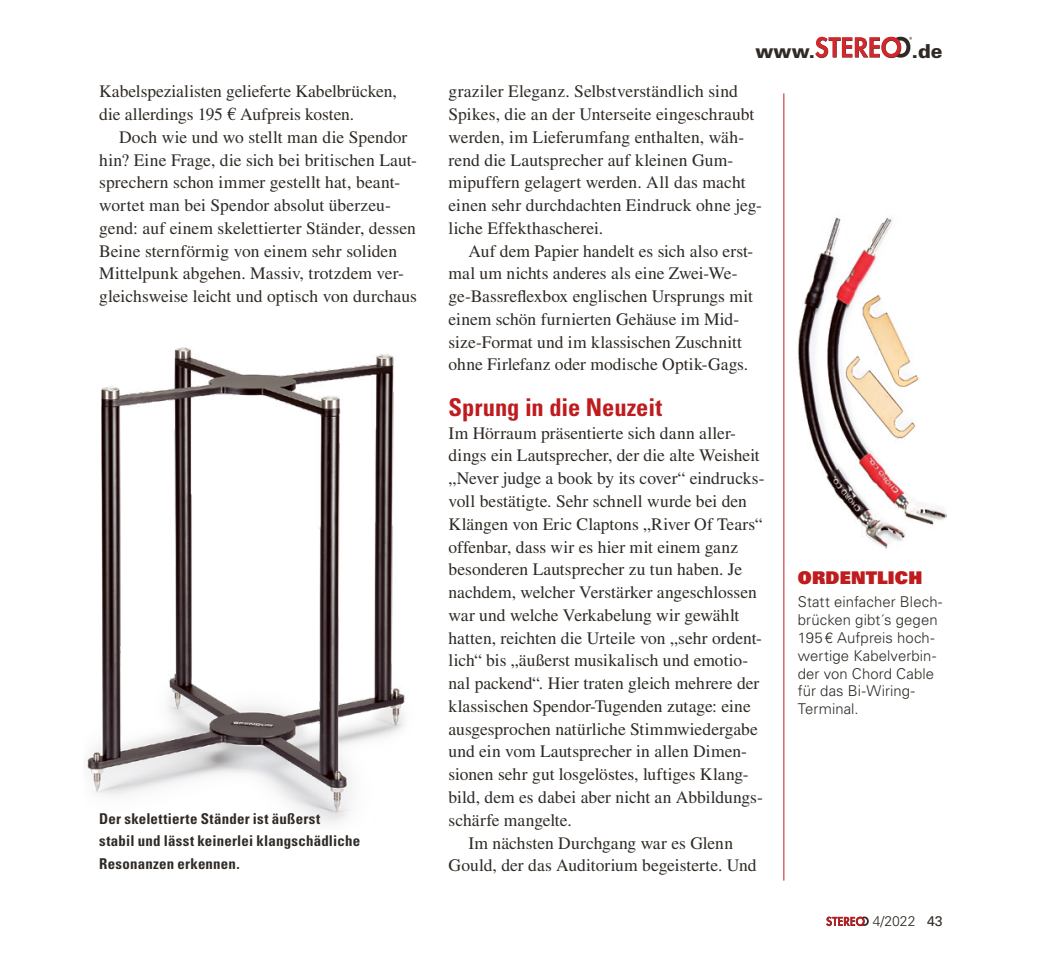
<style>
.page{position:relative;width:1042px;height:968px;background:#fff}
.page>*{position:absolute;margin:0;border:0;box-sizing:border-box;transform-origin:0 0}
.t1{font:700 condensed 24.5px "Univers LT Std";color:#be1c1e}
.t2{font:900 19.25px "Univers LT Std";color:#2f2a25}
.t3{font:17.5px/22.8px "Times LT Std";color:#2f2a25}
.t4{font:17.5px "Univers LT Std X Black";letter-spacing:.01em;color:#be1c1e}
.t5{font:300 14.88px/17.8px "Univers LT Std";letter-spacing:.005em;color:#2f2a25}
.t6{font:700 condensed 14.88px/22.8px "Univers LT Std";letter-spacing:.015em;color:#2f2a25}
.t7{font:300 14px "Univers LT Std";color:#2f2a25}
.s1{font-weight:400}
</style>
<div class="page">
<svg style="left:826px;top:916px;width:43px;height:9px"></svg>
<hr style="left:783px;top:93px;width:1px;height:787px;background:#be1c1e">
<img style="left:797px;top:217px;width:150px;height:332px">
<img style="left:87px;top:347px;width:319px;height:477px">
<svg style="left:815px;top:37px;width:97px;height:21px"></svg>
<p class="t3" style="left:99px;top:80px;width:299px">Kabelspezialisten gelieferte Kabelbrücken, die allerdings 195 € Aufpreis kosten.</p>
<p class="t3" style="left:99px;top:125px;width:319px;text-indent:20px">Doch wie und wo stellt man die Spendor hin? Eine Frage, die sich bei britischen Laut&shy;sprechern schon immer gestellt hat, beant&shy;wortet man bei Spendor absolut überzeu&shy;gend: auf einem skelettierter Ständer, dessen Beine sternförmig von einem sehr soliden Mittelpunk abgehen. Massiv, trotzdem ver&shy;gleichsweise leicht und optisch von durchaus</p>
<p class="t6" style="left:99px;top:806px;width:262px">Der skelettierte Ständer ist äußerst<br>stabil und lässt keinerlei klangschädliche<br>Resonanzen erkennen.</p>
<p class="t2" style="left:755px;top:39px;width:61px">www.</p>
<p class="t2" style="left:912px;top:39px;width:32px">.de</p>
<p class="t3" style="left:448px;top:80px;width:315px">graziler Eleganz. Selbstverständlich sind Spikes, die an der Unterseite eingeschraubt werden, im Lieferumfang enthalten, wäh&shy;rend die Lautsprecher auf kleinen Gum&shy;mipuffern gelagert werden. All das macht einen sehr durchdachten Eindruck ohne jeg&shy;liche Effekthascherei.</p>
<p class="t3" style="left:448px;top:239px;width:306px;text-indent:20px">Auf dem Papier handelt es sich also erst&shy;mal um nichts anderes als eine Zwei-We&shy;ge-Bassreflexbox englischen Ursprungs mit einem schön furnierten Gehäuse im Mid&shy;size-Format und im klassischen Zuschnitt ohne Firlefanz oder modische Optik-Gags.</p>
<h1 class="t1" style="left:448px;top:392px;width:215px">Sprung in die Neuzeit</h1>
<p class="t3" style="left:448px;top:421px;width:289px">Im Hörraum präsentierte sich dann aller-</p>
<p class="t3" style="left:448px;top:444px;width:313px">dings ein Lautsprecher, der die alte Weisheit</p>
<p class="t3" style="left:448px;top:467px;width:317px">„Never judge a book by its cover“ eindrucks-</p>
<p class="t3" style="left:448px;top:489px;width:300px">voll bestätigte. Sehr schnell wurde bei den</p>
<p class="t3" style="left:448px;top:512px;width:316px">Klängen von Eric Claptons „River Of Tears“</p>
<p class="t3" style="left:448px;top:535px;width:291px">offenbar, dass wir es hier mit einem ganz</p>
<p class="t3" style="left:448px;top:558px;width:295px">besonderen Lautsprecher zu tun haben. Je</p>
<p class="t3" style="left:448px;top:580px;width:310px">nachdem, welcher Verstärker angeschlossen</p>
<p class="t3" style="left:448px;top:603px;width:292px">war und welche Verkabelung wir gewählt</p>
<p class="t3" style="left:448px;top:626px;width:315px">hatten, reichten die Urteile von „sehr ordent-</p>
<p class="t3" style="left:448px;top:649px;width:301px">lich“ bis „äußerst musikalisch und emotio-</p>
<p class="t3" style="left:448px;top:671px;width:312px">nal packend“. Hier traten gleich mehrere der</p>
<p class="t3" style="left:448px;top:694px;width:304px">klassischen Spendor-Tugenden zutage: eine</p>
<p class="t3" style="left:448px;top:717px;width:311px">ausgesprochen natürliche Stimmwiedergabe</p>
<p class="t3" style="left:448px;top:740px;width:300px">und ein vom Lautsprecher in allen Dimen-</p>
<p class="t3" style="left:448px;top:762px;width:302px">sionen sehr gut losgelöstes, luftiges Klang-</p>
<p class="t3" style="left:448px;top:785px;width:316px">bild, dem es dabei aber nicht an Abbildungs-</p>
<p class="t3" style="left:448px;top:808px;width:125px">schärfe mangelte.</p>
<p class="t3" style="left:468px;top:831px;width:266px">Im nächsten Durchgang war es Glenn</p>
<p class="t3" style="left:448px;top:853px;width:309px">Gould, der das Auditorium begeisterte. Und</p>
<p class="t4" style="left:798px;top:566px;width:126px">ORDENTLICH</p>
<p class="t5" style="left:798px;top:593px;width:146px">Statt einfacher Blech&shy;brücken gibt´s gegen<br>195€ Aufpreis hoch&shy;wertige Kabelverbin&shy;der von Chord Cable für das Bi-Wiring-<br>Terminal.</p>
<p class="t7" style="left:872px;top:912px;width:72px">4/2022 <span class="s1">43</span></p>
</div>
